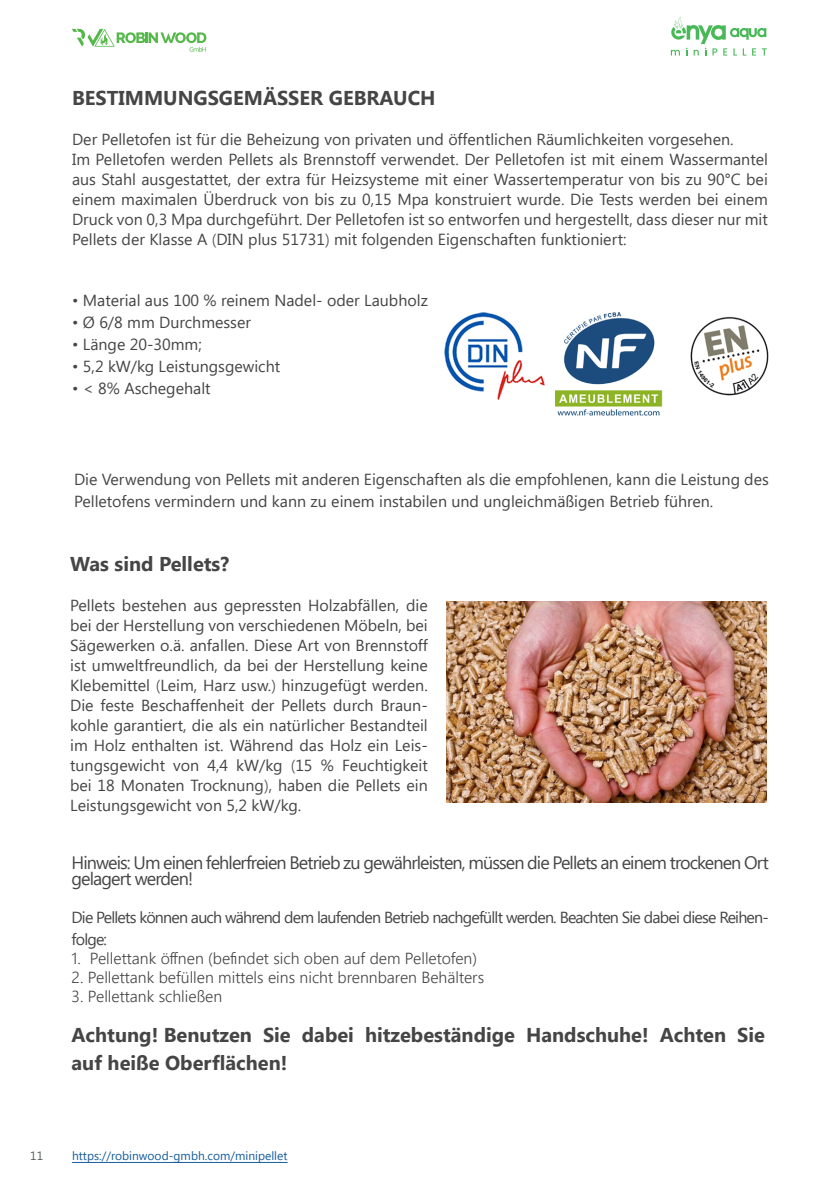
<style>
.page{position:relative;width:840px;height:1191px;background:#fff}
.page>*{position:absolute;margin:0;border:0;box-sizing:border-box;transform-origin:0 0}
.P9{font:700 20px/28px "Segoe UI";color:#454545}
.Paragraph_Style_1{font:18px/16px "Segoe UI";letter-spacing:-.05em;color:#454545}
.P9-2{font:16px/20px "Segoe UI";color:#454545;text-align:justify}
.P9-3{font:300 16px "Segoe UI";color:#454545}
.Paragraph_Style_1-2{font:16px/22px "Segoe UI";letter-spacing:-.05em;color:#454545}
.t1{font:12px "Segoe UI";color:#175d9e}
.t2{font:12px "Segoe UI";color:#585b5c}
.s1{font-weight:300}
</style>
<div class="page">
<svg style="left:72px;top:29px;width:134px;height:23px"></svg>
<hr style="left:72px;top:1162px;width:215px;height:1px;background:#175d9e">
<svg style="left:670px;top:17px;width:96px;height:39px"></svg>
<img style="left:446px;top:601px;width:319px;height:201px">
<img style="left:444px;top:312px;width:325px;height:104px">
<p class="P9" style="left:72px;top:84px;width:365px">BESTIMMUNGSGEMÄSSER GEBRAUCH</p>
<p class="P9-2" style="left:72px;top:129px;width:662px">Der Pelletofen ist für die Beheizung von privaten und öffentlichen Räumlichkeiten vorgesehen.</p>
<p class="P9-2" style="left:72px;top:149px;width:697px">Im Pelletofen werden Pellets als Brennstoff verwendet. Der Pelletofen ist mit einem Wassermantel aus Stahl ausgestattet, der extra für Heizsysteme mit einer Wassertemperatur von bis zu 90°C bei einem maximalen Überdruck von bis zu 0,15 Mpa konstruiert wurde. Die Tests werden bei einem Druck von 0,3 Mpa durchgeführt. Der Pelletofen ist so entworfen und hergestellt, dass dieser nur mit Pellets der Klasse A <span class="s1">(</span>DIN plus 51731<span class="s1">)</span> mit folgenden Eigenschaften funktioniert:</p>
<p class="P9-2" style="left:72px;top:290px;width:357px"><span class="s1">•</span> Material aus 100 % reinem Nadel- oder Laubholz</p>
<p class="P9-2" style="left:72px;top:312px;width:180px"><span class="s1">•</span> Ø 6/8 mm Durchmesser</p>
<p class="P9-2" style="left:72px;top:334px;width:131px"><span class="s1">•</span> Länge 20-30mm;</p>
<p class="P9-2" style="left:72px;top:356px;width:209px"><span class="s1">•</span> 5,2 kW/kg Leistungsgewicht</p>
<p class="P9-2" style="left:72px;top:378px;width:140px"><span class="s1">•</span> &lt; 8% Aschegehalt</p>
<p class="P9-2" style="left:74px;top:468px;width:696px;line-height:22px">Die Verwendung von Pellets mit anderen Eigenschaften als die empfohlenen, kann die Leistung des<br>Pelletofens vermindern und kann zu einem instabilen und ungleichmäßigen Betrieb führen.</p>
<p class="P9" style="left:70px;top:549px;width:160px">Was sind Pellets?</p>
<p class="P9-2" style="left:70px;top:595px;width:359px">Pellets bestehen aus gepressten Holzabfällen, die bei der Herstellung von verschiedenen Möbeln, bei Sägewerken o.ä. anfallen. Diese Art von Brennstoff ist umweltfreundlich, da bei der Herstellung keine Klebemittel <span class="s1">(</span>Leim, Harz usw.<span class="s1">)</span> hinzugefügt werden.<br>Die feste Beschaffenheit der Pellets durch Braun&shy;kohle garantiert, die als ein natürlicher Bestandteil im Holz enthalten ist. Während das Holz ein Leis&shy;tungsgewicht von 4,4 kW/kg <span class="s1">(</span>15 % Feuchtigkeit bei 18 Monaten Trocknung<span class="s1">)</span>, haben die Pellets ein Leistungsgewicht von 5,2 kW/kg.</p>
<p class="Paragraph_Style_1" style="left:71px;top:854px;width:698px">Hinweis: Um einen fehlerfreien Betrieb zu gewährleisten, müssen die Pellets an einem trockenen Ort gelagert werden!</p>
<p class="Paragraph_Style_1-2" style="left:71px;top:906px;width:698px">Die Pellets können auch während dem laufenden Betrieb nachgefüllt werden. Beachten Sie dabei diese Reihen&shy;folge:</p>
<p class="P9-3" style="left:71px;top:945px;width:407px">1. Pellettank öffnen (befindet sich oben auf dem Pelletofen)</p>
<p class="P9-3" style="left:71px;top:964px;width:414px">2. Pellettank befüllen mittels eins nicht brennbaren Behälters</p>
<p class="P9-3" style="left:71px;top:983px;width:152px">3. Pellettank schließen</p>
<p class="P9" style="left:71px;top:1021px;width:694px">Achtung! Benutzen Sie dabei hitzebeständige Handschuhe! Achten Sie auf heiße Oberflächen!</p>
<p class="t2" style="left:30px;top:1148px;width:14px">11</p>
<p class="t1" style="left:72px;top:1148px;width:217px">https://robinwood-gmbh.com/minipellet</p>
</div>
